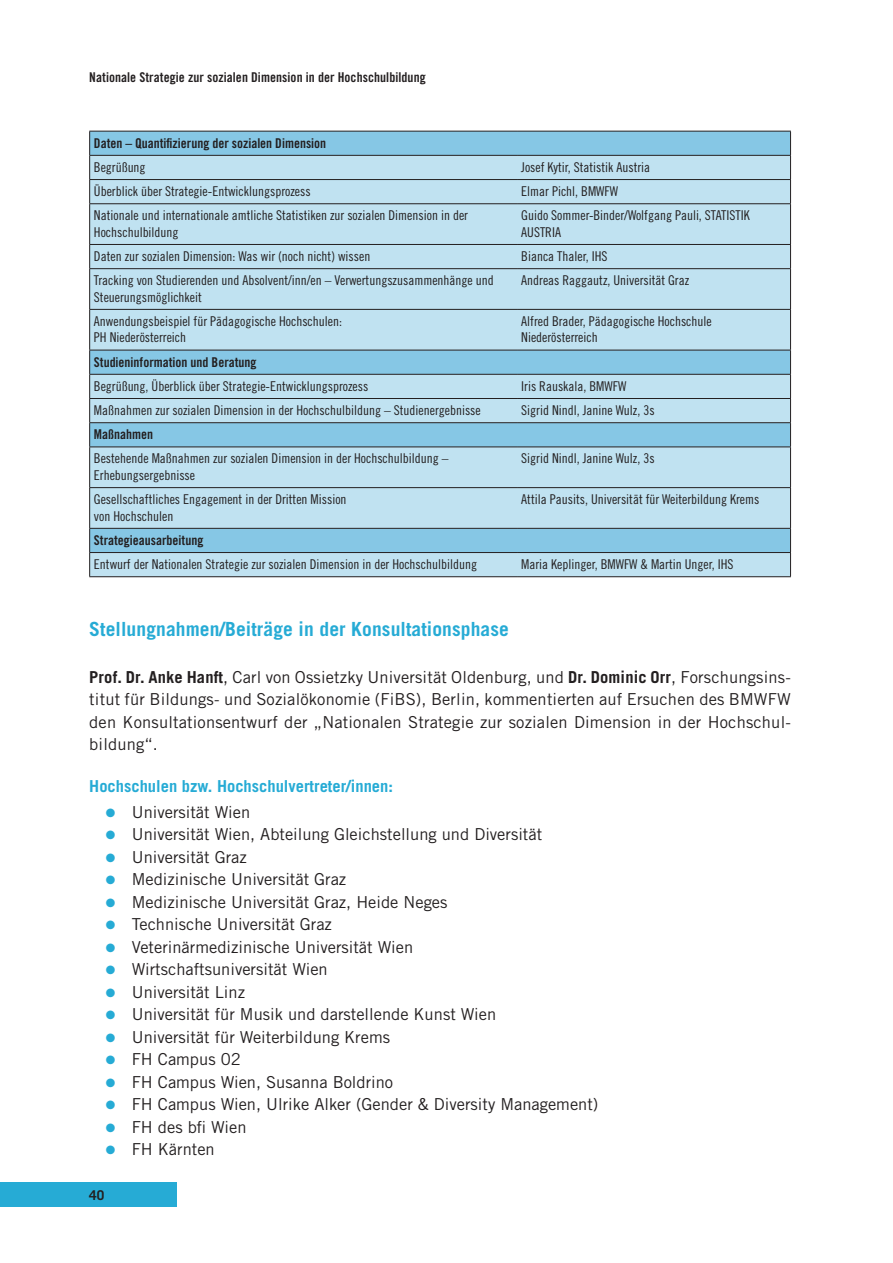
<style>
.page{position:relative;width:893px;height:1263px;background:#fff}
.page>*{position:absolute;margin:0;border:0;box-sizing:border-box;transform-origin:0 0}
.t1{font:700 19.5px "Trade Gothic LT Std";letter-spacing:.005em;color:#26abd5}
.t2{font:16.5px/22.5px "Trade Gothic LT Std";color:#231f20;text-align:justify}
.t3{font:700 16.5px "Trade Gothic LT Std";color:#26abd5}
.t4{font:13.5px/16.5px "Trade Gothic LT Std Cn 18";color:#231f20}
.t5{font:13.5px "Trade Gothic LT Std Bd Cn 20";color:#231f20}
.t6{font:700 13.5px "Trade Gothic LT Std";color:#231f20}
.s1{font-weight:700}
.s2{color:#26abd5}
</style>
<div class="page">
<div style="left:0;top:1182px;width:176px;height:25px;background:#26abd5"></div>
<div style="left:90px;top:132px;width:700px;height:23px;background:#86c7e5"></div>
<svg style="left:90px;top:156px;width:700px;height:420px;fill:#c0e2f1"></svg>
<hr style="left:89px;top:131px;width:428px;height:1px;background:#231f20">
<hr style="left:517px;top:131px;width:274px;height:1px;background:#231f20">
<hr style="left:89px;top:155px;width:428px;height:1px;background:#231f20">
<hr style="left:517px;top:155px;width:274px;height:1px;background:#231f20">
<hr style="left:89px;top:179px;width:428px;height:1px;background:#231f20">
<svg style="left:89px;top:131px;width:1px;height:72px"></svg>
<hr style="left:517px;top:179px;width:274px;height:1px;background:#231f20">
<svg style="left:790px;top:131px;width:1px;height:72px"></svg>
<hr style="left:89px;top:203px;width:428px;height:1px;background:#231f20">
<hr style="left:89px;top:204px;width:1px;height:40px;background:#231f20">
<hr style="left:517px;top:203px;width:274px;height:1px;background:#231f20">
<hr style="left:790px;top:204px;width:1px;height:40px;background:#231f20">
<hr style="left:89px;top:244px;width:428px;height:1px;background:#231f20">
<svg style="left:89px;top:245px;width:1px;height:23px"></svg>
<hr style="left:517px;top:244px;width:274px;height:1px;background:#231f20">
<svg style="left:790px;top:245px;width:1px;height:23px"></svg>
<hr style="left:89px;top:268px;width:428px;height:1px;background:#231f20">
<hr style="left:89px;top:269px;width:1px;height:40px;background:#231f20">
<hr style="left:517px;top:268px;width:274px;height:1px;background:#231f20">
<hr style="left:790px;top:269px;width:1px;height:40px;background:#231f20">
<hr style="left:89px;top:309px;width:428px;height:1px;background:#231f20">
<hr style="left:89px;top:310px;width:1px;height:40px;background:#231f20">
<hr style="left:517px;top:309px;width:274px;height:1px;background:#231f20">
<hr style="left:790px;top:310px;width:1px;height:40px;background:#231f20">
<hr style="left:89px;top:350px;width:428px;height:1px;background:#231f20">
<hr style="left:517px;top:350px;width:274px;height:1px;background:#231f20">
<hr style="left:89px;top:374px;width:428px;height:1px;background:#231f20">
<hr style="left:517px;top:374px;width:274px;height:1px;background:#231f20">
<hr style="left:89px;top:398px;width:428px;height:1px;background:#231f20">
<hr style="left:517px;top:398px;width:274px;height:1px;background:#231f20">
<hr style="left:89px;top:422px;width:428px;height:1px;background:#231f20">
<svg style="left:89px;top:350px;width:1px;height:96px"></svg>
<hr style="left:517px;top:422px;width:274px;height:1px;background:#231f20">
<svg style="left:790px;top:350px;width:1px;height:96px"></svg>
<hr style="left:89px;top:446px;width:428px;height:1px;background:#231f20">
<hr style="left:89px;top:447px;width:1px;height:40px;background:#231f20">
<hr style="left:517px;top:446px;width:274px;height:1px;background:#231f20">
<hr style="left:790px;top:447px;width:1px;height:40px;background:#231f20">
<hr style="left:89px;top:487px;width:428px;height:1px;background:#231f20">
<hr style="left:89px;top:488px;width:1px;height:40px;background:#231f20">
<hr style="left:517px;top:487px;width:274px;height:1px;background:#231f20">
<hr style="left:790px;top:488px;width:1px;height:40px;background:#231f20">
<hr style="left:89px;top:528px;width:428px;height:1px;background:#231f20">
<hr style="left:517px;top:528px;width:274px;height:1px;background:#231f20">
<hr style="left:89px;top:552px;width:428px;height:1px;background:#231f20">
<svg style="left:89px;top:529px;width:1px;height:47px"></svg>
<hr style="left:517px;top:552px;width:274px;height:1px;background:#231f20">
<svg style="left:790px;top:529px;width:1px;height:47px"></svg>
<hr style="left:89px;top:576px;width:428px;height:1px;background:#231f20">
<hr style="left:517px;top:576px;width:274px;height:1px;background:#231f20">
<p class="t5" style="left:89px;top:69px;width:338px">Nationale Strategie zur sozialen Dimension in der Hochschulbildung</p>
<p class="t5" style="left:94px;top:135px;width:234px">Daten – Quantifizierung der sozialen Dimension</p>
<p class="t4" style="left:94px;top:159px;width:53px">Begrüßung</p>
<p class="t4" style="left:521px;top:159px;width:130px">Josef Kytir, Statistik Austria</p>
<p class="t4" style="left:94px;top:183px;width:218px">Überblick über Strategie-Entwicklungsprozess</p>
<p class="t4" style="left:521px;top:183px;width:98px">Elmar Pichl, BMWFW</p>
<p class="t4" style="left:94px;top:207px;width:376px">Nationale und internationale amtliche Statistiken zur sozialen Dimension in der<br>Hochschulbildung</p>
<p class="t4" style="left:521px;top:207px;width:230px">Guido Sommer-Binder/Wolfgang Pauli, STATISTIK<br>AUSTRIA</p>
<p class="t4" style="left:94px;top:248px;width:278px">Daten zur sozialen Dimension: Was wir (noch nicht) wissen</p>
<p class="t4" style="left:521px;top:248px;width:88px">Bianca Thaler, IHS</p>
<p class="t4" style="left:94px;top:272px;width:401px">Tracking von Studierenden und Absolvent/inn/en – Verwertungszusammenhänge und<br>Steuerungsmöglichkeit</p>
<p class="t4" style="left:521px;top:272px;width:169px">Andreas Raggautz, Universität Graz</p>
<p class="t4" style="left:94px;top:313px;width:250px">Anwendungsbeispiel für Pädagogische Hochschulen:<br>PH Niederösterreich</p>
<p class="t4" style="left:521px;top:313px;width:192px">Alfred Brader, Pädagogische Hochschule<br>Niederösterreich</p>
<p class="t5" style="left:94px;top:354px;width:164px">Studieninformation und Beratung</p>
<p class="t4" style="left:94px;top:378px;width:276px">Begrüßung, Überblick über Strategie-Entwicklungsprozess</p>
<p class="t4" style="left:521px;top:378px;width:106px">Iris Rauskala, BMWFW</p>
<p class="t4" style="left:94px;top:402px;width:388px">Maßnahmen zur sozialen Dimension in der Hochschulbildung – Studienergebnisse</p>
<p class="t4" style="left:521px;top:402px;width:135px">Sigrid Nindl, Janine Wulz, 3s</p>
<p class="t5" style="left:94px;top:426px;width:61px">Maßnahmen</p>
<p class="t4" style="left:94px;top:450px;width:356px">Bestehende Maßnahmen zur sozialen Dimension in der Hochschulbildung –<br>Erhebungsergebnisse</p>
<p class="t4" style="left:521px;top:450px;width:135px">Sigrid Nindl, Janine Wulz, 3s</p>
<p class="t4" style="left:94px;top:491px;width:254px">Gesellschaftliches Engagement in der Dritten Mission von Hochschulen</p>
<p class="t4" style="left:521px;top:491px;width:240px">Attila Pausits, Universität für Weiterbildung Krems</p>
<p class="t5" style="left:94px;top:532px;width:111px">Strategieausarbeitung</p>
<p class="t4" style="left:94px;top:556px;width:385px">Entwurf der Nationalen Strategie zur sozialen Dimension in der Hochschulbildung</p>
<p class="t4" style="left:521px;top:556px;width:214px">Maria Keplinger, BMWFW &amp; Martin Unger, IHS</p>
<h1 class="t1" style="left:89px;top:617px;width:421px">Stellungnahmen/Beiträge in der Konsultationsphase</h1>
<p class="t2" style="left:89px;top:665px;width:703px"><span class="s1">Prof. Dr. Anke Hanft</span>, Carl von Ossietzky Universität Oldenburg, und <span class="s1">Dr. Dominic Orr</span>, Forschungsins&shy;titut für Bildungs- und Sozialökonomie (FiBS), Berlin, kommentierten auf Ersuchen des BMWFW den Konsultationsentwurf der „Nationalen Strategie zur sozialen Dimension in der Hochschul&shy;bildung“.</p>
<p class="t3" style="left:89px;top:776px;width:305px">Hochschulen bzw. Hochschulvertreter/innen:</p>
<p class="t2" style="left:106px;top:800px;width:146px"><span class="s2">●</span> Universität Wien</p>
<p class="t2" style="left:106px;top:823px;width:438px"><span class="s2">●</span> Universität Wien, Abteilung Gleichstellung und Diversität</p>
<p class="t2" style="left:106px;top:845px;width:142px"><span class="s2">●</span> Universität Graz</p>
<p class="t2" style="left:106px;top:868px;width:242px"><span class="s2">●</span> Medizinische Universität Graz</p>
<p class="t2" style="left:106px;top:890px;width:343px"><span class="s2">●</span> Medizinische Universität Graz, Heide Neges</p>
<p class="t2" style="left:106px;top:913px;width:228px"><span class="s2">●</span> Technische Universität Graz</p>
<p class="t2" style="left:106px;top:935px;width:309px"><span class="s2">●</span> Veterinärmedizinische Universität Wien</p>
<p class="t2" style="left:106px;top:958px;width:223px"><span class="s2">●</span> Wirtschaftsuniversität Wien</p>
<p class="t2" style="left:106px;top:980px;width:141px"><span class="s2">●</span> Universität Linz</p>
<p class="t2" style="left:106px;top:1003px;width:392px"><span class="s2">●</span> Universität für Musik und darstellende Kunst Wien</p>
<p class="t2" style="left:106px;top:1025px;width:286px"><span class="s2">●</span> Universität für Weiterbildung Krems</p>
<p class="t2" style="left:106px;top:1048px;width:137px"><span class="s2">●</span> FH Campus 02</p>
<p class="t2" style="left:106px;top:1070px;width:289px"><span class="s2">●</span> FH Campus Wien, Susanna Boldrino</p>
<p class="t2" style="left:106px;top:1093px;width:494px"><span class="s2">●</span> FH Campus Wien, Ulrike Alker (Gender &amp; Diversity Management)</p>
<p class="t2" style="left:106px;top:1115px;width:142px"><span class="s2">●</span> FH des bfi Wien</p>
<p class="t2" style="left:106px;top:1138px;width:110px"><span class="s2">●</span> FH Kärnten</p>
<p class="t6" style="left:89px;top:1186px;width:17px">40</p>
</div>
